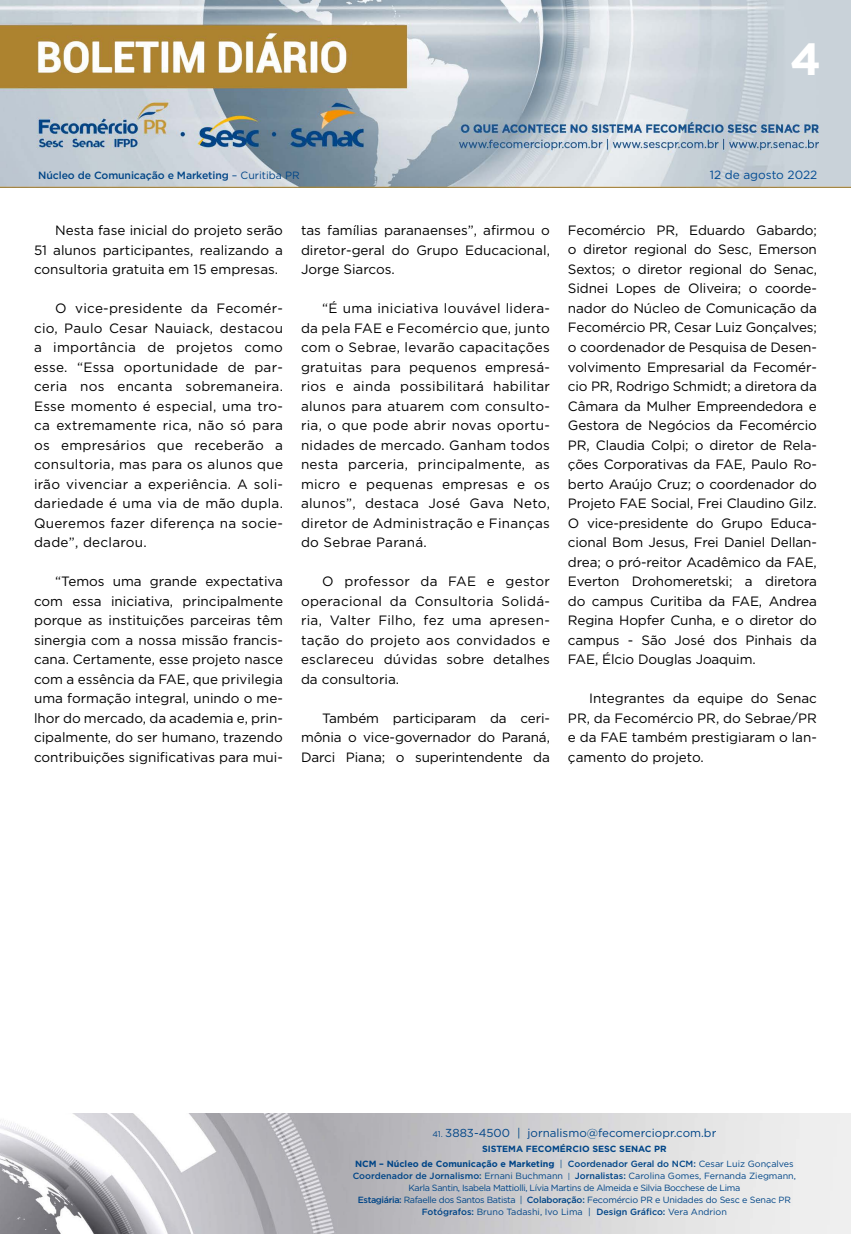
<style>
.page{position:relative;width:851px;height:1234px;background:#fff}
.page>*{position:absolute;margin:0;border:0;box-sizing:border-box;transform-origin:0 0}
.t1{font:700 45px "Gotham";color:#fff}
.t2{font:13.5px/19.5px "Gotham";color:#000;text-align:justify}
.t3{font:11.85px "Gotham";color:#004a93}
.t4{font:11.55px "Gotham";color:#004587}
.t5{font:500 10.5px "Gotham";letter-spacing:-.01em;color:#004587}
.t6{font:9px/12px "Gotham";letter-spacing:-.03em;color:#004587;text-align:center}
.t7{font:700 9px/15px "Gotham";color:#004587;text-align:center}
.s1{font-weight:400}
.s2{font-size:8.25px}
.s3{font-weight:500}
.s4{font-size:7.65px}
</style>
<div class="page">
<img style="left:0;top:0;width:850px;height:188px">
<img style="left:0;top:1113px;width:850px;height:120px">
<h1 class="t1" style="left:790px;top:29px;width:33px">4</h1>
<p class="t5" style="left:38px;top:168px;width:263px">Núcleo de Comunicação e Marketing <span class="s1">– Curitiba PR</span></p>
<p class="t3" style="left:709px;top:167px;width:109px">12 de agosto 2022</p>
<p class="t2" style="left:34px;top:220px;width:250px;text-indent:21px">Nesta fase inicial do projeto serão 51 alunos participantes, realizando a consultoria gratuita em 15 empresas.</p>
<p class="t2" style="left:34px;top:298px;width:250px;text-indent:21px">O vice-presidente da Fecomér&shy;cio, Paulo Cesar Nauiack, destacou a importância de projetos como esse. “Essa oportunidade de par&shy;ceria nos encanta sobremaneira.<br>Esse momento é especial, uma tro&shy;ca extremamente rica, não só para os empresários que receberão a consultoria, mas para os alunos que irão vivenciar a experiência. A soli&shy;dariedade é uma via de mão dupla.<br>Queremos fazer diferença na socie&shy;dade”, declarou.</p>
<p class="t2" style="left:34px;top:571px;width:250px;text-indent:21px">“Temos uma grande expectativa com essa iniciativa, principalmente porque as instituições parceiras têm sinergia com a nossa missão francis&shy;cana. Certamente, esse projeto nasce com a essência da FAE, que privilegia uma formação integral, unindo o me&shy;lhor do mercado, da academia e, prin&shy;cipalmente, do ser humano, trazendo contribuições significativas para mui-</p>
<p class="t2" style="left:301px;top:220px;width:250px">tas famílias paranaenses”, afirmou o diretor-geral do Grupo Educacional, Jorge Siarcos.</p>
<p class="t2" style="left:301px;top:298px;width:250px;text-indent:21px">“É uma iniciativa louvável lidera&shy;da pela FAE e Fecomércio que, junto com o Sebrae, levarão capacitações gratuitas para pequenos empresá&shy;rios e ainda possibilitará habilitar alunos para atuarem com consulto&shy;ria, o que pode abrir novas oportu&shy;nidades de mercado. Ganham todos nesta parceria, principalmente, as micro e pequenas empresas e os alunos”, destaca José Gava Neto, diretor de Administração e Finanças do Sebrae Paraná.</p>
<p class="t2" style="left:301px;top:571px;width:250px;text-indent:21px">O professor da FAE e gestor operacional da Consultoria Solidá&shy;ria, Valter Filho, fez uma apresen&shy;tação do projeto aos convidados e esclareceu dúvidas sobre detalhes da consultoria.</p>
<p class="t2" style="left:301px;top:707px;width:250px;text-indent:21px">Também participaram da ceri&shy;mônia o vice-governador do Paraná, Darci Piana; o superintendente da</p>
<p class="t2" style="left:568px;top:220px;width:250px">Fecomércio PR, Eduardo Gabardo; o diretor regional do Sesc, Emerson Sextos; o diretor regional do Senac, Sidnei Lopes de Oliveira; o coorde&shy;nador do Núcleo de Comunicação da Fecomércio PR, Cesar Luiz Gonçalves; o coordenador de Pesquisa de Desen&shy;volvimento Empresarial da Fecomér&shy;cio PR, Rodrigo Schmidt; a diretora da Câmara da Mulher Empreendedora e Gestora de Negócios da Fecomércio PR, Claudia Colpi; o diretor de Rela&shy;ções Corporativas da FAE, Paulo Ro&shy;berto Araújo Cruz; o coordenador do Projeto FAE Social, Frei Claudino Gilz.<br>O vice-presidente do Grupo Educa&shy;cional Bom Jesus, Frei Daniel Dellan&shy;drea; o pró-reitor Acadêmico da FAE, Everton Drohomeretski; a diretora do campus Curitiba da FAE, Andrea Regina Hopfer Cunha, e o diretor do campus - São José dos Pinhais da FAE, Élcio Douglas Joaquim.</p>
<p class="t2" style="left:568px;top:688px;width:250px;text-indent:21px">Integrantes da equipe do Senac PR, da Fecomércio PR, do Sebrae/PR e da FAE também prestigiaram o lan&shy;çamento do projeto.</p>
<p class="t4" style="left:432px;top:1125px;width:285px"><span class="s2">41.</span> 3883-4500 | jornalismo@fecomerciopr.com.br</p>
<p class="t7" style="left:355px;top:1141px;width:440px">SISTEMA FECOMÉRCIO SESC SENAC PR<br>NCM – Núcleo de Comunicação e Marketing <span class="s1">|</span> <span class="s3">Coordenador Geral do NCM:</span> <span class="s1">Cesar Luiz Gonçalves</span></p>
<p class="t6" style="left:353px;top:1169px;width:444px"><span class="s3">Coordenador de Jornalismo:</span> Ernani Buchmann <span class="s4">|</span> <span class="s3">Jornalistas:</span> Carolina Gomes, Fernanda Ziegmann, Karla Santin, Isabela Mattiolli, Lívia Martins de Almeida e Silvia Bocchese de Lima<br><span class="s3">Estagiária:</span> Rafaelle dos Santos Batista | <span class="s3">Colaboração:</span> Fecomércio PR e Unidades do Sesc e Senac PR <span class="s3">Fotógrafos:</span> Bruno Tadashi, Ivo Lima | <span class="s3">Design Gráfico:</span> Vera Andrion</p>
</div>
